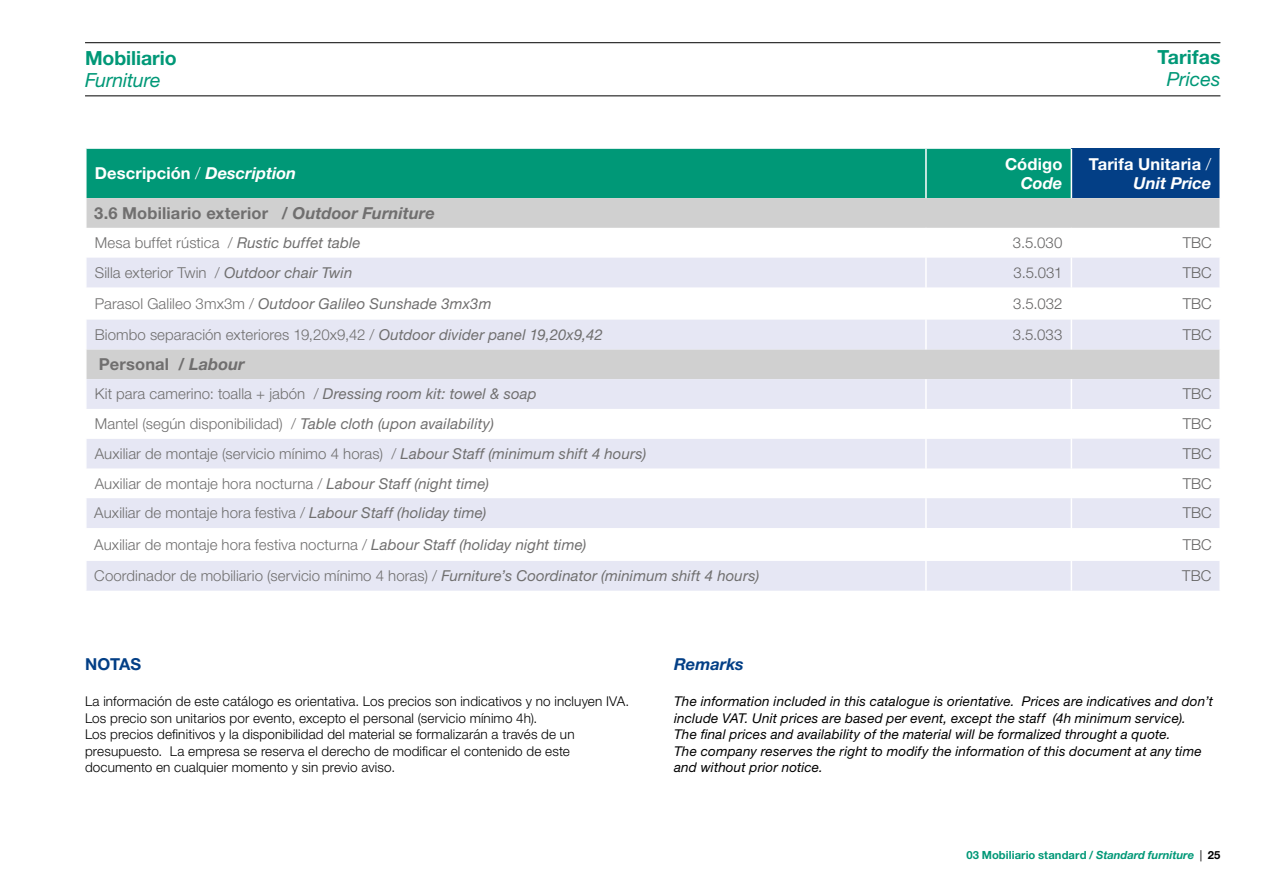
<style>
.page{position:relative;width:1263px;height:893px;background:#fff}
.page>*{position:absolute;margin:0;border:0;box-sizing:border-box;transform-origin:0 0}
.t1{font:700 19.5px "Helvetica Neue LT Std";letter-spacing:-.005em;color:#009877}
.t2{font:italic 19.5px "Helvetica Neue LT Std";letter-spacing:-.01em;color:#009877}
.t3{font:700 16.5px/19.5px "Helvetica Neue LT Std";letter-spacing:.01em;color:#fff;text-align:right}
.t4{font:700 16.5px "Helvetica Neue LT Std";letter-spacing:.01em;color:#706f6f}
.t5{font:italic 700 16.5px "Helvetica Neue LT Std";color:#033f86}
.t6{font:700 16.5px "Helvetica Neue LT Std";letter-spacing:-.005em;color:#033f86}
.t7{font:italic 700 16.5px "Helvetica Neue LT Std";color:#fff}
.t8{font:300 15px "Helvetica Neue LT Std";letter-spacing:.005em;color:#706f6f}
.t9{font:300 15px "Helvetica Neue LT Std";letter-spacing:.005em;color:#646363}
.t10{font:italic 15px "Helvetica Neue LT Std";letter-spacing:.01em;color:#706f6f}
.t11{font:300 13.5px/16.5px "Helvetica Neue LT Std";letter-spacing:.01em;color:#000}
.t12{font:italic 13.5px/16.5px "Helvetica Neue LT Std";letter-spacing:.01em;color:#000}
.t13{font:700 11.25px "Helvetica Neue LT Std";letter-spacing:.005em;color:#009877}
.s1{font-weight:300}
.s2{font-style:italic}
.s3{font-weight:400;font-style:italic}
.s4{font-weight:300;font-style:normal}
.s5{font-weight:400;color:#000}
.s6{color:#000}
</style>
<div class="page">
<div style="left:87px;top:149px;width:984px;height:49px;background:#009877"></div>
<div style="left:1071px;top:149px;width:149px;height:49px;background:#033f86"></div>
<div style="left:87px;top:198px;width:1132px;height:30px;background:#d0d0d0"></div>
<svg style="left:87px;top:258px;width:1132px;height:333px;fill:#e6e7f4"></svg>
<svg style="left:87px;top:409px;width:984px;height:152px"></svg>
<svg style="left:1071px;top:258px;width:1px;height:29px"></svg>
<hr style="left:1071px;top:287px;width:1px;height:33px;background:#fff">
<svg style="left:1071px;top:320px;width:1px;height:29px"></svg>
<hr style="left:925px;top:379px;width:2px;height:30px;background:#fff">
<hr style="left:1071px;top:379px;width:1px;height:30px;background:#fff">
<hr style="left:925px;top:409px;width:2px;height:30px;background:#fff">
<hr style="left:1071px;top:409px;width:1px;height:30px;background:#fff">
<hr style="left:925px;top:439px;width:2px;height:29px;background:#fff">
<svg style="left:1071px;top:439px;width:1px;height:29px"></svg>
<hr style="left:925px;top:468px;width:2px;height:30px;background:#fff">
<hr style="left:1071px;top:468px;width:1px;height:30px;background:#fff">
<hr style="left:925px;top:498px;width:2px;height:30px;background:#fff">
<hr style="left:1071px;top:498px;width:1px;height:30px;background:#fff">
<hr style="left:925px;top:528px;width:2px;height:33px;background:#fff">
<hr style="left:1071px;top:528px;width:1px;height:33px;background:#fff">
<hr style="left:925px;top:561px;width:2px;height:30px;background:#fff">
<hr style="left:925px;top:258px;width:2px;height:29px;background:#fff">
<hr style="left:925px;top:287px;width:2px;height:33px;background:#fff">
<hr style="left:925px;top:320px;width:2px;height:29px;background:#fff">
<hr style="left:1071px;top:561px;width:1px;height:30px;background:#fff">
<hr style="left:925px;top:149px;width:2px;height:49px;background:#fff">
<hr style="left:1071px;top:149px;width:1px;height:49px;background:#fff">
<hr style="left:1219px;top:149px;width:2px;height:49px;background:#fff">
<hr style="left:85px;top:96px;width:1135px;height:1px;background:#000">
<hr style="left:85px;top:42px;width:1135px;height:1px;background:#000">
<h1 class="t1" style="left:85px;top:46px;width:93px">Mobiliario</h1>
<h1 class="t2" style="left:85px;top:68px;width:77px">Furniture</h1>
<p class="t3" style="left:95px;top:163px;width:203px">Descripción <span class="s1">/</span> <span class="s2">Description</span></p>
<h1 class="t1" style="left:1157px;top:45px;width:65px">Tarifas</h1>
<h1 class="t2" style="left:1167px;top:68px;width:55px">Prices</h1>
<p class="t3" style="left:1005px;top:154px;width:59px">Código</p>
<p class="t7" style="left:1021px;top:173px;width:43px">Code</p>
<p class="t3" style="left:1089px;top:154px;width:124px">Tarifa Unitaria <span class="s1">/<br></span><span class="s2">Unit Price</span></p>
<p class="t4" style="left:94px;top:203px;width:342px">3.6 Mobiliario exterior / <span class="s2">Outdoor Furniture</span></p>
<p class="t8" style="left:95px;top:234px;width:267px">Mesa buffet rústica / <span class="s3">Rustic buffet table</span></p>
<p class="t9" style="left:1013px;top:234px;width:51px">3.5.030</p>
<p class="t9" style="left:1183px;top:234px;width:31px">TBC</p>
<p class="t8" style="left:95px;top:263px;width:259px">Silla exterior Twin / <span class="s3">Outdoor chair Twin</span></p>
<p class="t9" style="left:1014px;top:263px;width:50px">3.5.031</p>
<p class="t9" style="left:1183px;top:263px;width:31px">TBC</p>
<p class="t10" style="left:95px;top:294px;width:398px"><span class="s4">Parasol Galileo 3mx3m /</span> Outdoor Galileo Sunshade 3mx3m</p>
<p class="t9" style="left:1013px;top:294px;width:51px">3.5.032</p>
<p class="t9" style="left:1183px;top:294px;width:31px">TBC</p>
<p class="t8" style="left:95px;top:325px;width:510px">Biombo separación exteriores 19,20x9,42 / <span class="s3">Outdoor divider panel 19,20x9,42</span></p>
<p class="t9" style="left:1013px;top:325px;width:51px">3.5.033</p>
<p class="t9" style="left:1183px;top:325px;width:31px">TBC</p>
<p class="t4" style="left:99px;top:354px;width:147px">Personal / <span class="s2">Labour</span></p>
<p class="t8" style="left:95px;top:385px;width:443px">Kit para camerino: toalla + jabón / <span class="s3">Dressing room kit: towel &amp; soap</span></p>
<p class="t9" style="left:1183px;top:385px;width:31px">TBC</p>
<p class="t8" style="left:95px;top:415px;width:401px">Mantel (según disponibilidad) / <span class="s3">Table cloth (upon availability)</span></p>
<p class="t9" style="left:1183px;top:415px;width:31px">TBC</p>
<p class="t8" style="left:95px;top:444px;width:553px">Auxiliar de montaje (servicio mínimo 4 horas) / <span class="s3">Labour Staff (minimum shift 4 hours)</span></p>
<p class="t9" style="left:1183px;top:444px;width:31px">TBC</p>
<p class="t8" style="left:95px;top:474px;width:396px">Auxiliar de montaje hora nocturna / <span class="s3">Labour Staff (night time)</span></p>
<p class="t9" style="left:1183px;top:474px;width:31px">TBC</p>
<p class="t8" style="left:94px;top:504px;width:394px">Auxiliar de montaje hora festiva / <span class="s3">Labour Staff (holiday time)</span></p>
<p class="t9" style="left:1183px;top:504px;width:31px">TBC</p>
<p class="t8" style="left:94px;top:535px;width:494px">Auxiliar de montaje hora festiva nocturna / <span class="s3">Labour Staff (holiday night time)</span></p>
<p class="t9" style="left:1183px;top:535px;width:31px">TBC</p>
<p class="t8" style="left:94px;top:567px;width:666px">Coordinador de mobiliario (servicio mínimo 4 horas) / <span class="s3">Furniture’s Coordinator (minimum shift 4 hours)</span></p>
<p class="t9" style="left:1182px;top:567px;width:31px">TBC</p>
<p class="t6" style="left:85px;top:654px;width:58px">NOTAS</p>
<p class="t11" style="left:85px;top:693px;width:546px">La información de este catálogo es orientativa. Los precios son indicativos y no incluyen IVA.<br>Los precio son unitarios por evento, excepto el personal (servicio mínimo 4h).<br>Los precios definitivos y la disponibilidad del material se formalizarán a través de un presupuesto. La empresa se reserva el derecho de modificar el contenido de este documento en cualquier momento y sin previo aviso.</p>
<p class="t5" style="left:674px;top:654px;width:71px">Remarks</p>
<p class="t12" style="left:674px;top:693px;width:541px">The information included in this catalogue is orientative. Prices are indicatives and don’t include VAT. Unit prices are based per event, except the staff (4h minimum service).<br>The final prices and availability of the material will be formalized throught a quote.<br>The company reserves the right to modify the information of this document at any time and without prior notice.</p>
<p class="t13" style="left:966px;top:847px;width:256px">03 Mobiliario standard / <span class="s2">Standard furniture</span> <span class="s5">|</span> <span class="s6">25</span></p>
</div>
